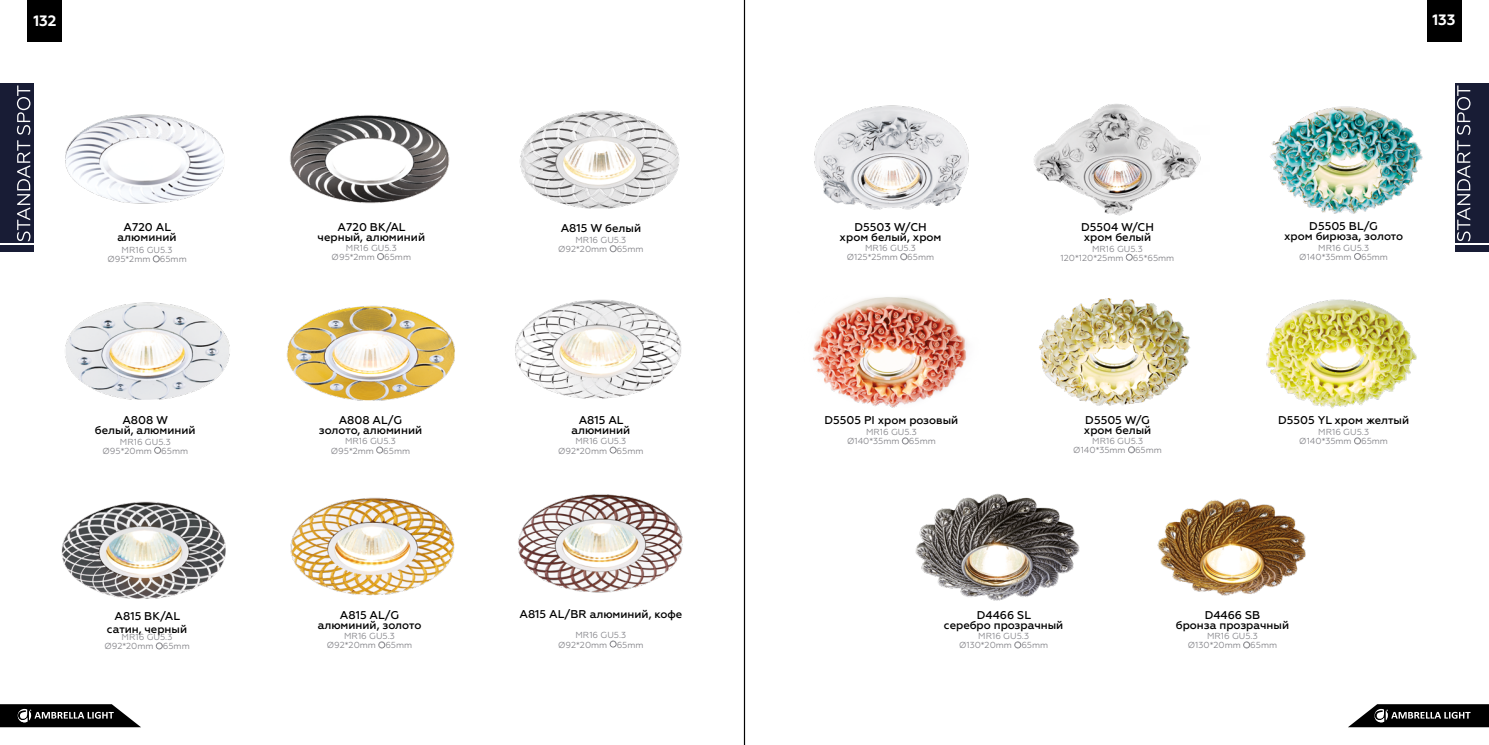
<style>
.page{position:relative;width:1489px;height:745px;background:#fff}
.page>*{position:absolute;margin:0;border:0;box-sizing:border-box;transform-origin:0 0}
.t1{font:700 15px "Geometria";color:#fff}
.t2{font:500 11.25px/10px "Geometria";color:#000;text-align:center}
.t3{font:8.75px/9.1px "Geometria";color:#85858a;text-align:center}
</style>
<div class="page">
<div style="left:1426px;top:0;width:34px;height:42px;background:#000"></div>
<div style="left:28px;top:0;width:34px;height:42px;background:#000"></div>
<div style="left:1454px;top:84px;width:34px;height:159px;background:#181c35"></div>
<div style="left:1454px;top:245px;width:34px;height:7px;background:#181c35"></div>
<svg style="left:1457px;top:85px;width:13px;height:156px"></svg>
<div style="left:0;top:84px;width:34px;height:159px;background:#181c35"></div>
<div style="left:0;top:245px;width:34px;height:7px;background:#181c35"></div>
<svg style="left:17px;top:85px;width:13px;height:156px"></svg>
<svg style="left:1349px;top:704px;width:139px;height:22px;background:#383838"></svg>
<svg style="left:0;top:704px;width:140px;height:22px;background:#373737"></svg>
<img style="left:287px;top:305px;width:168px;height:96px">
<img style="left:65px;top:302px;width:165px;height:98px">
<img style="left:515px;top:299px;width:167px;height:100px">
<img style="left:290px;top:497px;width:165px;height:99px">
<img style="left:518px;top:494px;width:165px;height:99px">
<img style="left:61px;top:501px;width:165px;height:98px">
<img style="left:520px;top:110px;width:160px;height:99px">
<img style="left:915px;top:493px;width:165px;height:108px">
<img style="left:814px;top:105px;width:155px;height:105px">
<img style="left:1034px;top:104px;width:167px;height:112px">
<img style="left:812px;top:297px;width:156px;height:111px">
<img style="left:1270px;top:106px;width:153px;height:108px">
<img style="left:1039px;top:298px;width:152px;height:108px">
<img style="left:1266px;top:299px;width:151px;height:110px">
<img style="left:1157px;top:498px;width:149px;height:98px">
<svg style="left:376px;top:446px;width:7px;height:7px"></svg>
<svg style="left:154px;top:446px;width:7px;height:7px"></svg>
<svg style="left:609px;top:446px;width:7px;height:7px"></svg>
<svg style="left:609px;top:640px;width:7px;height:7px"></svg>
<svg style="left:378px;top:641px;width:7px;height:7px"></svg>
<svg style="left:156px;top:642px;width:7px;height:7px"></svg>
<svg style="left:609px;top:245px;width:7px;height:7px"></svg>
<svg style="left:900px;top:253px;width:7px;height:7px"></svg>
<svg style="left:1125px;top:253px;width:7px;height:8px"></svg>
<svg style="left:1354px;top:253px;width:6px;height:7px"></svg>
<svg style="left:901px;top:437px;width:7px;height:7px"></svg>
<svg style="left:1128px;top:446px;width:6px;height:7px"></svg>
<svg style="left:1354px;top:437px;width:6px;height:7px"></svg>
<svg style="left:1014px;top:641px;width:7px;height:7px"></svg>
<svg style="left:1243px;top:641px;width:6px;height:7px"></svg>
<hr style="left:744px;top:0;width:1px;height:744px;background:#000">
<img style="left:290px;top:115px;width:160px;height:89px">
<img style="left:65px;top:114px;width:159px;height:90px">
<svg style="left:377px;top:253px;width:7px;height:7px"></svg>
<svg style="left:153px;top:255px;width:7px;height:7px"></svg>
<h1 class="t1" style="left:33px;top:11px;width:25px">132</h1>
<h1 class="t1" style="left:1432px;top:11px;width:25px">133</h1>
<p class="t2" style="left:117px;top:222px;width:60px">A720 AL алюминий</p>
<p class="t3" style="left:107px;top:245px;width:81px">MR16 GU5.3<br>Ø95*2mm 65mm</p>
<p class="t2" style="left:317px;top:221px;width:109px">A720 BK/AL черный, алюминий</p>
<p class="t3" style="left:331px;top:243px;width:81px">MR16 GU5.3<br>Ø95*2mm 65mm</p>
<p class="t2" style="left:560px;top:222px;width:82px">A815 W белый</p>
<p class="t3" style="left:558px;top:235px;width:87px">MR16 GU5.3<br>Ø92*20mm 65mm</p>
<p class="t2" style="left:839px;top:222px;width:103px">D5503 W/CH хром белый, хром</p>
<p class="t3" style="left:846px;top:243px;width:89px">MR16 GU5.3<br>Ø125*25mm 65mm</p>
<p class="t2" style="left:1080px;top:222px;width:74px;text-align:left">D5504 W/CH хром белый</p>
<p class="t3" style="left:1060px;top:244px;width:115px">MR16 GU5.3<br>120*120*25mm 65*65mm</p>
<p class="t2" style="left:1283px;top:221px;width:120px">D5505 BL/G<br>хром бирюза, золото</p>
<p class="t3" style="left:1299px;top:243px;width:90px">MR16 GU5.3<br>Ø140*35mm 65mm</p>
<p class="t2" style="left:95px;top:415px;width:102px">A808 W<br>белый, алюминий</p>
<p class="t3" style="left:102px;top:437px;width:87px">MR16 GU5.3<br>Ø95*20mm 65mm</p>
<p class="t2" style="left:319px;top:415px;width:105px">A808 AL/G золото, алюминий</p>
<p class="t3" style="left:331px;top:436px;width:81px">MR16 GU5.3<br>Ø95*2mm 65mm</p>
<p class="t2" style="left:571px;top:415px;width:60px">A815 AL алюминий</p>
<p class="t3" style="left:558px;top:436px;width:87px">MR16 GU5.3<br>Ø92*20mm 65mm</p>
<p class="t2" style="left:824px;top:414px;width:135px">D5505 PI хром розовый</p>
<p class="t3" style="left:847px;top:427px;width:90px">MR16 GU5.3<br>Ø140*35mm 65mm</p>
<p class="t2" style="left:1083px;top:414px;width:69px;text-align:left">D5505 W/G хром белый</p>
<p class="t3" style="left:1073px;top:436px;width:90px">MR16 GU5.3<br>Ø140*35mm 65mm</p>
<p class="t2" style="left:1277px;top:414px;width:132px">D5505 YL хром желтый</p>
<p class="t3" style="left:1299px;top:427px;width:90px">MR16 GU5.3<br>Ø140*35mm 65mm</p>
<p class="t2" style="left:107px;top:609px;width:82px;line-height:13.5px">A815 BK/AL сатин, черный</p>
<p class="t3" style="left:104px;top:632px;width:87px">MR16 GU5.3<br>Ø92*20mm 65mm</p>
<p class="t2" style="left:318px;top:609px;width:105px">A815 AL/G алюминий, золото</p>
<p class="t3" style="left:327px;top:631px;width:87px">MR16 GU5.3<br>Ø92*20mm 65mm</p>
<p class="t2" style="left:519px;top:609px;width:164px">A815 AL/BR алюминий, кофе</p>
<p class="t3" style="left:558px;top:630px;width:87px">MR16 GU5.3<br>Ø92*20mm 65mm</p>
<p class="t2" style="left:943px;top:609px;width:121px">D4466 SL<br>серебро прозрачный</p>
<p class="t3" style="left:959px;top:631px;width:91px">MR16 GU5.3<br>Ø130*20mm 65mm</p>
<p class="t2" style="left:1175px;top:609px;width:115px">D4466 SB<br>бронза прозрачный</p>
<p class="t3" style="left:1187px;top:631px;width:91px">MR16 GU5.3<br>Ø130*20mm 65mm</p>
</div>
